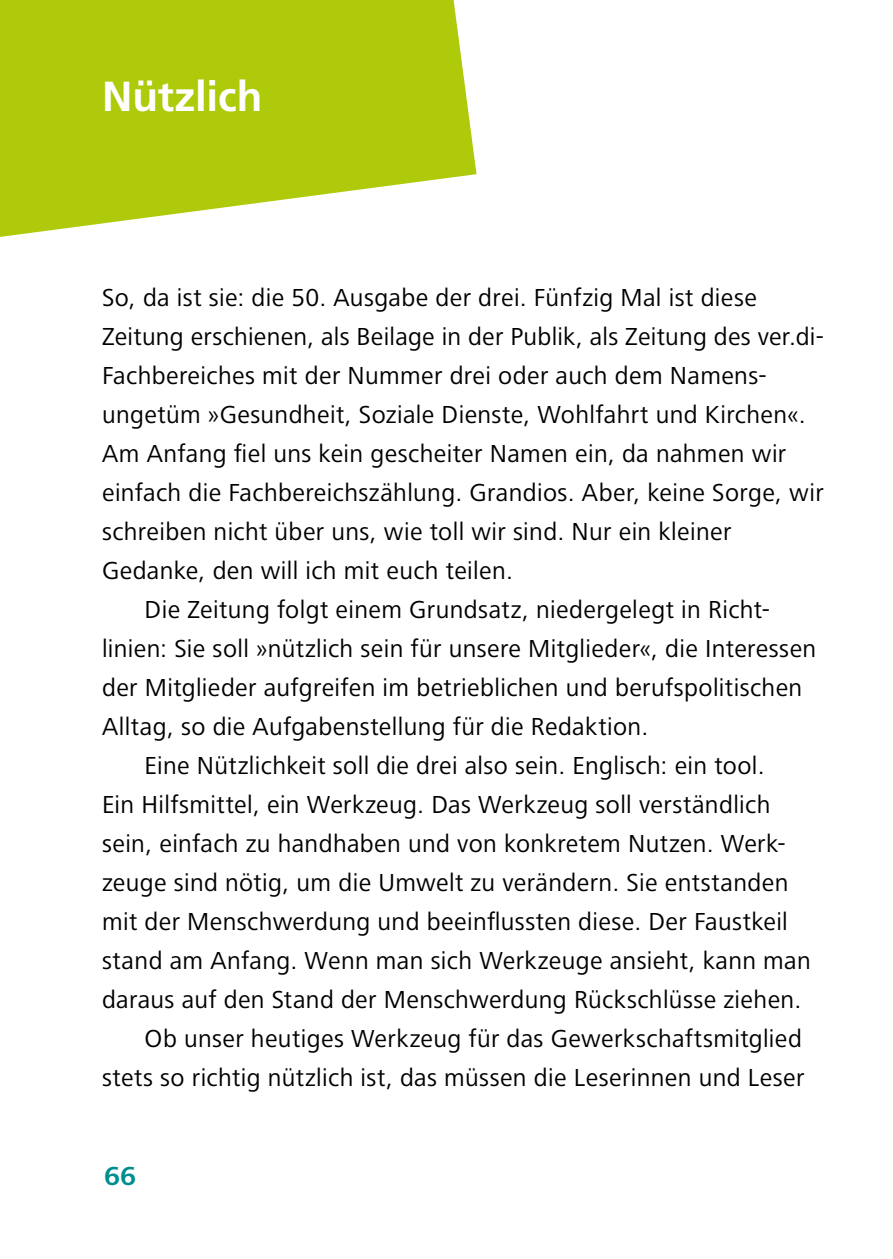
<style>
.page{position:relative;width:893px;height:1259px;background:#fff}
.page>*{position:absolute;margin:0;border:0;box-sizing:border-box;transform-origin:0 0}
.t1{font:700 42px "Frutiger";letter-spacing:-.005em;color:#fff}
.t2{font:700 27px "Frutiger Next LT";color:#008e8f}
.t3{font:25.5px "Frutiger Next LT";letter-spacing:.015em;color:#000}
</style>
<div class="page">
<svg style="left:0;top:0;width:476px;height:237px;background:#b9d029"></svg>
<h1 class="t1" style="left:102px;top:71px;width:162px">Nützlich</h1>
<p class="t3" style="left:102px;top:283px;width:656px">So, da ist sie: die 50. Ausgabe der drei. Fünfzig Mal ist diese</p>
<p class="t3" style="left:102px;top:322px;width:723px">Zeitung erschienen, als Beilage in der Publik, als Zeitung des ver.di-</p>
<p class="t3" style="left:102px;top:361px;width:666px">Fachbereiches mit der Nummer drei oder auch dem Namens-</p>
<p class="t3" style="left:102px;top:400px;width:705px">ungetüm »Gesundheit, Soziale Dienste, Wohlfahrt und Kirchen«.</p>
<p class="t3" style="left:102px;top:439px;width:686px">Am Anfang fiel uns kein gescheiter Namen ein, da nahmen wir</p>
<p class="t3" style="left:102px;top:478px;width:723px">einfach die Fachbereichszählung. Grandios. Aber, keine Sorge, wir</p>
<p class="t3" style="left:102px;top:517px;width:631px">schreiben nicht über uns, wie toll wir sind. Nur ein kleiner</p>
<p class="t3" style="left:102px;top:556px;width:412px">Gedanke, den will ich mit euch teilen.</p>
<p class="t3" style="left:145px;top:595px;width:627px">Die Zeitung folgt einem Grundsatz, niedergelegt in Richt-</p>
<p class="t3" style="left:102px;top:634px;width:716px">linien: Sie soll »nützlich sein für unsere Mitglieder«, die Interessen</p>
<p class="t3" style="left:102px;top:673px;width:702px">der Mitglieder aufgreifen im betrieblichen und berufspolitischen</p>
<p class="t3" style="left:102px;top:712px;width:548px">Alltag, so die Aufgabenstellung für die Redaktion.</p>
<p class="t3" style="left:145px;top:751px;width:621px">Eine Nützlichkeit soll die drei also sein. Englisch: ein tool.</p>
<p class="t3" style="left:102px;top:790px;width:670px">Ein Hilfsmittel, ein Werkzeug. Das Werkzeug soll verständlich</p>
<p class="t3" style="left:102px;top:829px;width:685px">sein, einfach zu handhaben und von konkretem Nutzen. Werk-</p>
<p class="t3" style="left:102px;top:868px;width:688px">zeuge sind nötig, um die Umwelt zu verändern. Sie entstanden</p>
<p class="t3" style="left:102px;top:907px;width:687px">mit der Menschwerdung und beeinflussten diese. Der Faustkeil</p>
<p class="t3" style="left:102px;top:946px;width:710px">stand am Anfang. Wenn man sich Werkzeuge ansieht, kann man</p>
<p class="t3" style="left:102px;top:985px;width:701px">daraus auf den Stand der Menschwerdung Rückschlüsse ziehen.</p>
<p class="t3" style="left:145px;top:1024px;width:659px">Ob unser heutiges Werkzeug für das Gewerkschaftsmitglied</p>
<p class="t3" style="left:102px;top:1063px;width:704px">stets so richtig nützlich ist, das müssen die Leserinnen und Leser</p>
<p class="t2" style="left:104px;top:1160px;width:33px">66</p>
</div>
